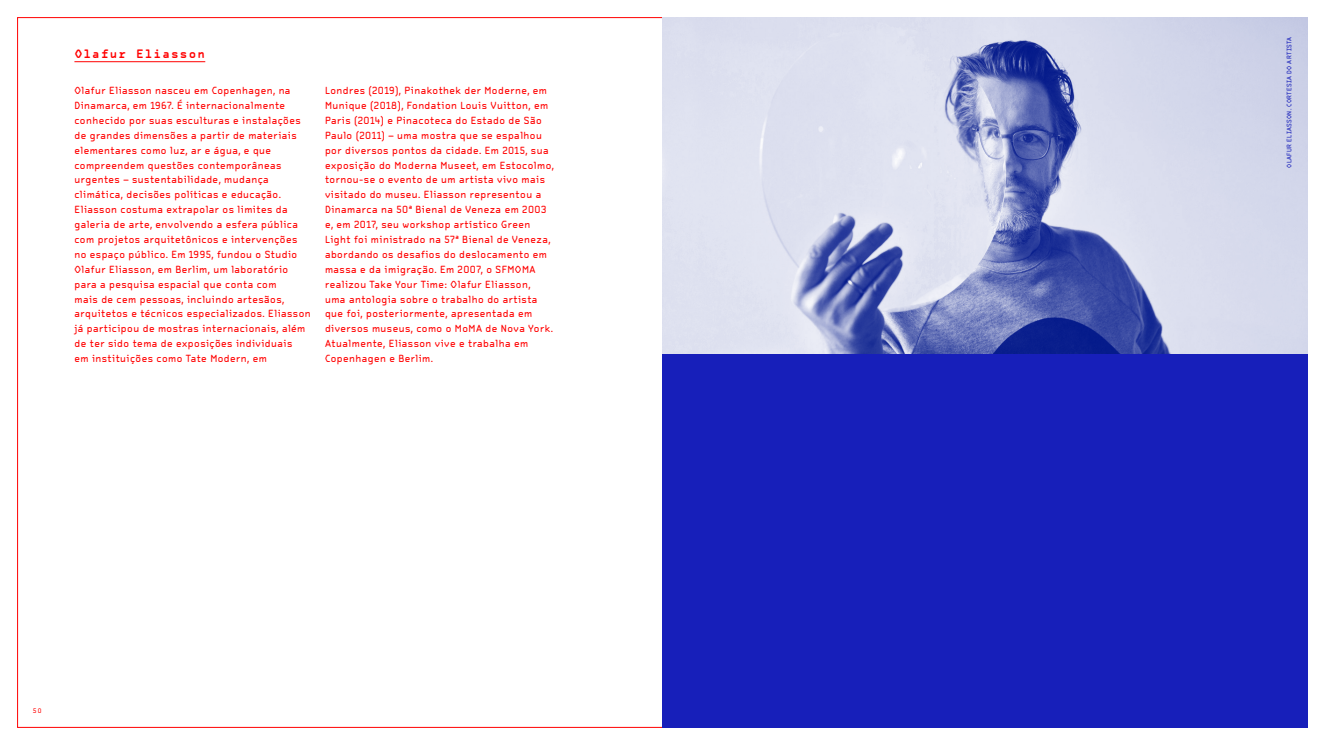
<style>
.page{position:relative;width:1325px;height:745px;background:#fff}
.page>*{position:absolute;margin:0;border:0;box-sizing:border-box;transform-origin:0 0}
.t1{font:11.38px "OCRA Tribute Com Bold Mono";letter-spacing:.05em;color:#f00}
.t2{font:9.62px/14.9px "OCRA Tribute Com";letter-spacing:.05em;color:#f00}
.t3{font:6.12px "OCRA Tribute Com";letter-spacing:.05em;color:#171fba}
.t4{font:6.12px "OCRA Tribute Com Regular Mono";color:#f00}
</style>
<div class="page">
<div style="left:662px;top:17px;width:645px;height:710px;background:#171fba"></div>
<hr style="left:74px;top:61px;width:131px;height:1px;background:#f00">
<img style="left:662px;top:17px;width:645px;height:336px">
<p class="t1" style="left:74px;top:47px;width:132px">Olafur Eliasson</p>
<p class="t2" style="left:74px;top:83px;width:238px">Olafur Eliasson nasceu em Copenhagen, na Dinamarca, em 1967. É internacionalmente conhecido por suas esculturas e instalações de grandes dimensões a partir de materiais elementares como luz, ar e água, e que compreendem questões contemporâneas urgentes – sustentabilidade, mudança climática, decisões políticas e educação.<br>Eliasson costuma extrapolar os limites da galeria de arte, envolvendo a esfera pública com projetos arquitetônicos e intervenções no espaço público. Em 1995, fundou o Studio Olafur Eliasson, em Berlim, um laboratório para a pesquisa espacial que conta com<br>mais de cem pessoas, incluindo artesãos, arquitetos e técnicos especializados. Eliasson já participou de mostras internacionais, além de ter sido tema de exposições individuais<br>em instituições como Tate Modern, em</p>
<p class="t2" style="left:325px;top:83px;width:230px">Londres (2019), Pinakothek der Moderne, em Munique (2018), Fondation Louis Vuitton, em Paris (2014) e Pinacoteca do Estado de São Paulo (2011) – uma mostra que se espalhou por diversos pontos da cidade. Em 2015, sua exposição do Moderna Museet, em Estocolmo, tornou-se o evento de um artista vivo mais visitado do museu. Eliasson representou a Dinamarca na 50ª Bienal de Veneza em 2003 e, em 2017, seu workshop artístico Green Light foi ministrado na 57ª Bienal de Veneza, abordando os desafios do deslocamento em massa e da imigração. Em 2007, o SFMOMA realizou Take Your Time: Olafur Eliasson,<br>uma antologia sobre o trabalho do artista que foi, posteriormente, apresentada em diversos museus, como o MoMA de Nova York.<br>Atualmente, Eliasson vive e trabalha em Copenhagen e Berlim.</p>
<p class="t4" style="left:33px;top:706px;width:11px">50</p>
<p class="t3" style="left:1285px;top:168px;width:132px;rotate:-90deg">OLAFUR ELIASSON. CORTESIA DO ARTISTA</p>
</div>
